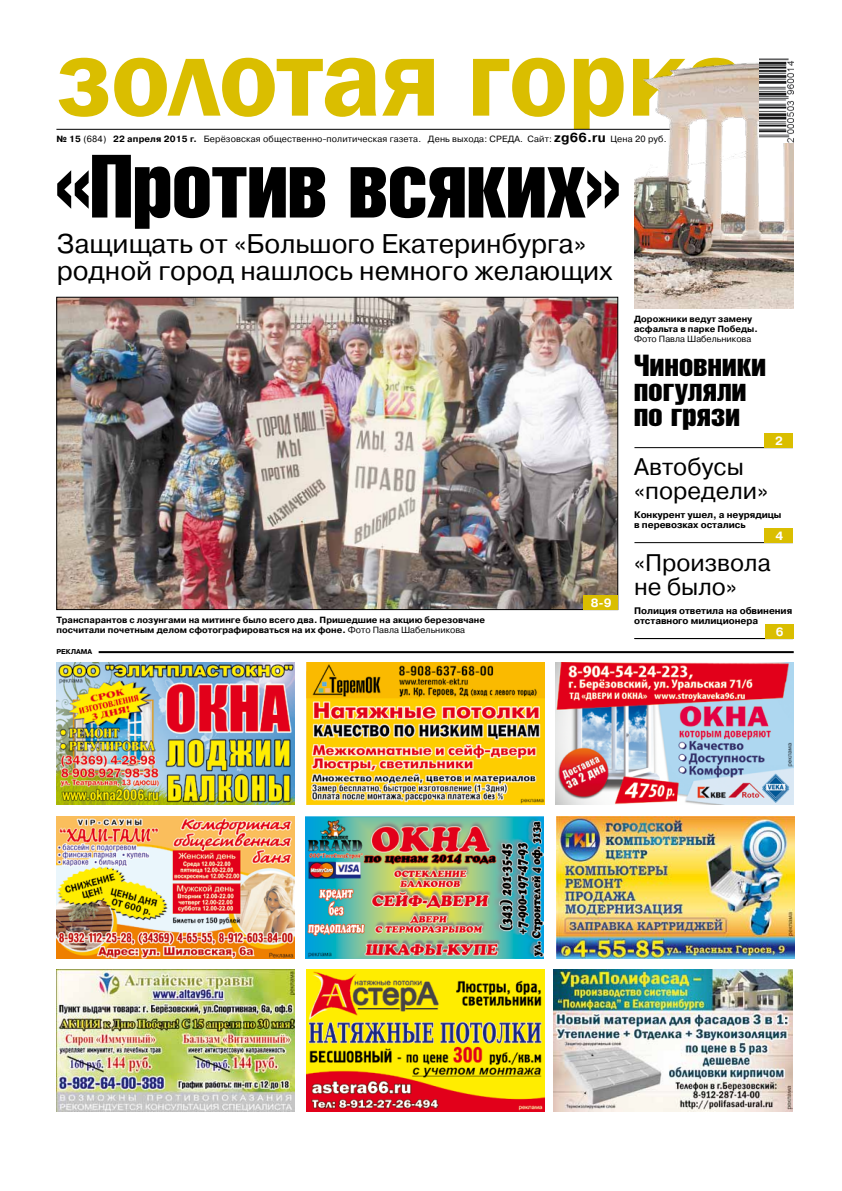
<style>
.page{position:relative;width:842px;height:1191px;background:#fff}
.page>*{position:absolute;margin:0;border:0;box-sizing:border-box;transform-origin:0 0}
.t1{font:600 115px "Franklin Gothic";letter-spacing:-.01em;color:#dabe00}
.t2{font:88px "Helios Compressed";color:#000;scale:1.05 1}
.t3{font:30px/25px "Helios Compressed";letter-spacing:.01em;color:#000;scale:1.1 1}
.t4{font:27px/27px "Pragmatica C";color:#000}
.t5{font:24px/24.5px "Pragmatica C";color:#000}
.t6{font:700 12px "Pragmatica C";color:#fff}
.t7{font:700 9.5px/10px "Pragmatica C";letter-spacing:-.005em;color:#000}
.t8{font:700 9px/10px "Pragmatica C";color:#000}
.t9{font:9px "Pragmatica C";letter-spacing:.015em;color:#000}
.t10{font:700 7px "Pragmatica C";color:#000}
.s1{font-weight:700}
.s2{font-weight:700;font-size:13px}
.s3{font-weight:400}
</style>
<div class="page">
<img style="left:306px;top:663px;width:238px;height:141px">
<img style="left:57px;top:663px;width:238px;height:141px">
<hr style="left:99px;top:651px;width:695px;height:2px;background:#000">
<img style="left:306px;top:969px;width:238px;height:142px">
<img style="left:556px;top:663px;width:238px;height:141px">
<img style="left:305px;top:816px;width:239px;height:142px">
<img style="left:59px;top:299px;width:557px;height:309px">
<hr style="left:634px;top:638px;width:159px;height:1px;background:#000">
<hr style="left:634px;top:447px;width:159px;height:1px;background:#000">
<hr style="left:634px;top:542px;width:159px;height:1px;background:#000">
<div style="left:765px;top:433px;width:28px;height:15px;background:#dabe00"></div>
<div style="left:765px;top:528px;width:28px;height:14px;background:#dabe00"></div>
<div style="left:765px;top:624px;width:28px;height:14px;background:#dabe00"></div>
<div style="left:584px;top:595px;width:34px;height:14px;background:#dabe00"></div>
<svg style="left:56px;top:128px;width:578px;height:2px"></svg>
<img style="left:556px;top:816px;width:238px;height:142px">
<img style="left:554px;top:970px;width:238px;height:141px">
<img style="left:56px;top:969px;width:239px;height:142px">
<img style="left:57px;top:816px;width:238px;height:142px">
<img style="left:634px;top:61px;width:160px;height:247px">
<img style="left:759px;top:59px;width:34px;height:83px">
<p class="t1" style="left:57px;top:6px;width:689px">золотая горка</p>
<p class="t9" style="left:56px;top:134px;width:612px"><span class="s1">№ 15</span> (684) <span class="s1">22 апреля 2015 г.</span> Берёзовская общественно–политическая газета. День выхода: СРЕДА. Сайт: <span class="s2">zg66.ru</span> Цена 20 руб.</p>
<p class="t2" style="left:56px;top:134px;width:539px">«Против всяких»</p>
<p class="t4" style="left:57px;top:230px;width:557px">Защищать от «Большого Екатеринбурга» родной город нашлось немного желающих</p>
<p class="t8" style="left:57px;top:615px;width:430px">Транспарантов с лозунгами на митинге было всего два. Пришедшие на акцию березовчане посчитали почетным делом сфотографироваться на их фоне. <span class="s3">Фото Павла Шабельникова</span></p>
<p class="t10" style="left:56px;top:647px;width:37px">РЕКЛАМА</p>
<p class="t6" style="left:591px;top:596px;width:23px">8-9</p>
<p class="t8" style="left:634px;top:314px;width:125px">Дорожники ведут замену асфальта в парке Победы.<br><span class="s3">Фото Павла Шабельникова</span></p>
<p class="t3" style="left:634px;top:352px;width:121px">Чиновники погуляли по грязи</p>
<p class="t5" style="left:634px;top:454px;width:135px">Автобусы «поредели»</p>
<p class="t7" style="left:634px;top:509px;width:149px">Конкурент ушел, а неурядицы в перевозках остались</p>
<p class="t5" style="left:634px;top:550px;width:138px">«Произвола не было»</p>
<p class="t7" style="left:634px;top:605px;width:160px">Полиция ответила на обвинения отставного милиционера</p>
<p class="t6" style="left:775px;top:434px;width:9px">2</p>
<p class="t6" style="left:775px;top:529px;width:9px">4</p>
<p class="t6" style="left:776px;top:625px;width:9px">6</p>
</div>
